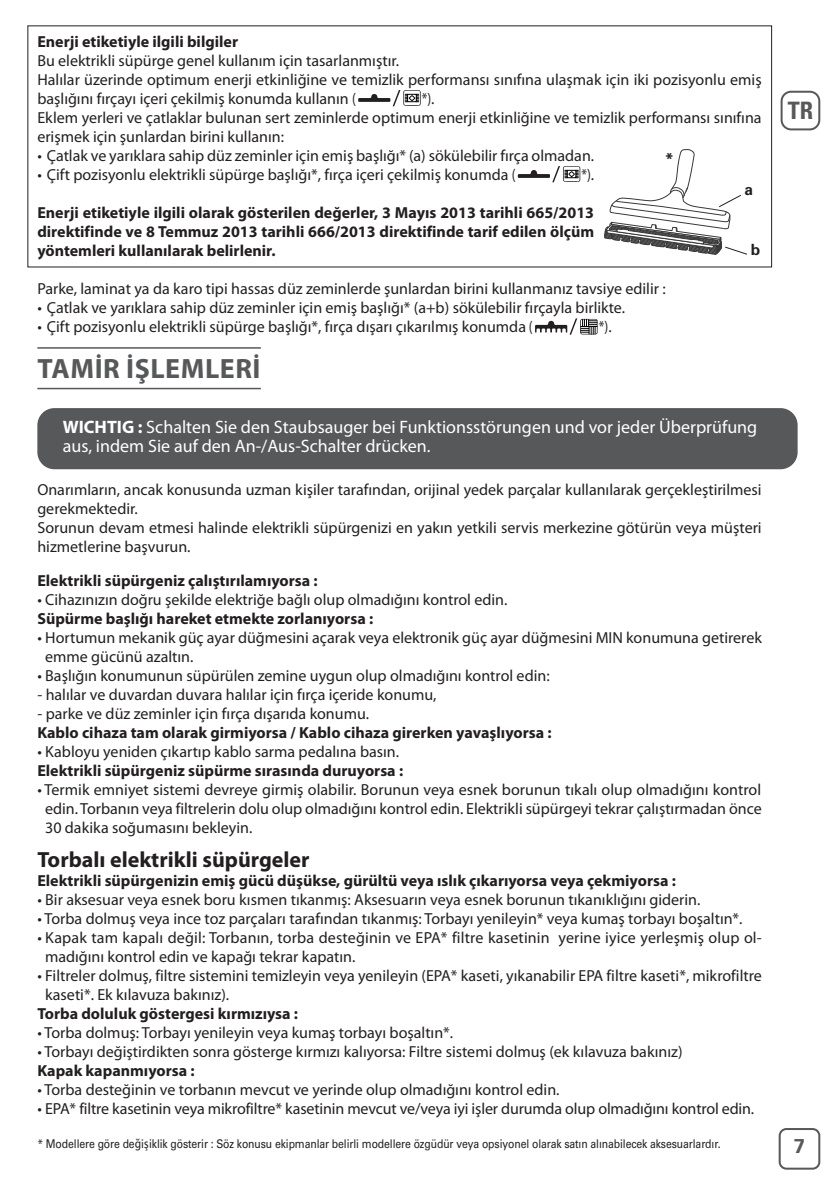
<style>
.page{position:relative;width:835px;height:1183px;background:#fff}
.page>*{position:absolute;margin:0;border:0;box-sizing:border-box;transform-origin:0 0}
.t1{font:700 28px "Myriad Pro";letter-spacing:.02em;color:#57585a}
.t2{font:700 condensed 24px "Univers";color:#57585a}
.t3{font:700 22px "Myriad Pro";color:#231f20}
.t4{font:700 20px "Univers";color:#57585a}
.t5{font:18px/19px "Myriad Pro";color:#fff}
.t6{font:16px/19px "Myriad Pro";color:#231f20}
.t7{font:700 16px/19px "Myriad Pro";color:#231f20;text-align:justify}
.t8{font:16px/19px "Myriad Pro";color:#231f20;scale:.85 1}
.t9{font:700 15.4px "Univers";color:#231f20}
.t10{font:12px "Univers";letter-spacing:-.01em;color:#231f20;scale:.87 1}
.s1{font-weight:700}
.s2{font-family:"Lucida Grande"}
</style>
<div class="page">
<svg style="left:778px;top:1128px;width:42px;height:41px"></svg>
<svg style="left:780px;top:91px;width:40px;height:39px"></svg>
<hr style="left:37px;top:347px;width:224px;height:2px;background:#57585a">
<hr style="left:37px;top:388px;width:224px;height:1px;background:#57585a">
<svg style="left:535px;top:318px;width:62px;height:17px"></svg>
<svg style="left:358px;top:90px;width:62px;height:16px"></svg>
<svg style="left:517px;top:166px;width:63px;height:16px"></svg>
<div style="left:37px;top:408px;width:760px;height:61px;background:#57585a;border-radius:17px"></div>
<svg style="left:604px;top:149px;width:143px;height:106px"></svg>
<p class="t7" style="left:37px;top:34px;width:202px">Enerji etiketiyle ilgili bilgiler</p>
<p class="t6" style="left:37px;top:53px;width:725px">Bu elektrikli süpürge genel kullanım için tasarlanmıştır.<br>Halılar üzerinde optimum enerji etkinliğine ve temizlik performansı sınıfına ulaşmak için iki pozisyonlu emiş başlığını fırçayı içeri çekilmiş konumda kullanın (</p>
<p class="t8" style="left:37px;top:91px;width:853px;text-indent:384px">*).<br>Eklem yerleri ve çatlaklar bulunan sert zeminlerde optimum enerji etkinliğine ve temizlik performansı sınıfına erişmek için şunlardan birini kullanın:</p>
<p class="t6" style="left:37px;top:148px;width:558px">• Çatlak ve yarıklara sahip düz zeminler için emiş başlığı* (a) sökülebilir fırça olmadan.</p>
<p class="t6" style="left:37px;top:167px;width:479px">• Çift pozisyonlu elektrikli süpürge başlığı*, fırça içeri çekilmiş konumda (</p>
<p class="t8" style="left:581px;top:167px;width:16px">*).</p>
<p class="t7" style="left:37px;top:205px;width:558px">Enerji etiketiyle ilgili olarak gösterilen değerler, 3 Mayıs 2013 tarihli 665/2013 direktifinde ve 8 Temmuz 2013 tarihli 666/2013 direktifinde tarif edilen ölçüm yöntemleri kullanılarak belirlenir.</p>
<p class="t6" style="left:37px;top:281px;width:629px">Parke, laminat ya da karo tipi hassas düz zeminlerde şunlardan birini kullanmanız tavsiye edilir :</p>
<p class="t6" style="left:37px;top:300px;width:589px">• Çatlak ve yarıklara sahip düz zeminler için emiş başlığı* (a+b) sökülebilir fırçayla birlikte.</p>
<p class="t6" style="left:37px;top:319px;width:497px">• Çift pozisyonlu elektrikli süpürge başlığı*, fırça dışarı çıkarılmış konumda (</p>
<p class="t8" style="left:599px;top:319px;width:17px">*).</p>
<h1 class="t1" style="left:38px;top:358px;width:224px">TAMİR İŞLEMLERİ</h1>
<p class="t9" style="left:665px;top:153px;width:10px">*</p>
<p class="t9" style="left:744px;top:183px;width:10px">a</p>
<p class="t9" style="left:750px;top:243px;width:11px">b</p>
<p class="t5" style="left:63px;top:419px;width:696px"><span class="s1">WICHTIG :</span> Schalten Sie den Staubsauger bei Funktionsstörungen und vor jeder Überprüfung aus, indem Sie auf den An-/Aus-Schalter drücken.</p>
<p class="t6" style="left:37px;top:481px;width:725px">Onarımların, ancak konusunda uzman kişiler tarafından, orijinal yedek parçalar kullanılarak gerçekleştirilmesi gerekmektedir.<br>Sorunun devam etmesi halinde elektrikli süpürgenizi en yakın yetkili servis merkezine götürün veya müşteri hizmetlerine başvurun.</p>
<p class="t7" style="left:37px;top:572px;width:282px">Elektrikli süpürgeniz çalıştırılamıyorsa :</p>
<p class="t6" style="left:37px;top:591px;width:471px">• Cihazınızın doğru şekilde elektriğe bağlı olup olmadığını kontrol edin.</p>
<p class="t7" style="left:37px;top:610px;width:337px">Süpürme başlığı hareket etmekte zorlanıyorsa :</p>
<p class="t6" style="left:45px;top:629px;width:718px;text-indent:-8px">• Hortumun mekanik güç ayar düğmesini açarak veya elektronik güç ayar düğmesini MIN konumuna getirerek emme gücünü azaltın.</p>
<p class="t6" style="left:37px;top:667px;width:513px">• Başlığın konumunun süpürülen zemine uygun olup olmadığını kontrol edin:</p>
<p class="t6" style="left:37px;top:686px;width:400px">- halılar ve duvardan duvara halılar için fırça içeride konumu,</p>
<p class="t6" style="left:37px;top:705px;width:333px">- parke ve düz zeminler için fırça dışarıda konumu.</p>
<p class="t7" style="left:37px;top:724px;width:515px">Kablo cihaza tam olarak girmiyorsa / Kablo cihaza girerken yavaşlıyorsa :</p>
<p class="t6" style="left:37px;top:743px;width:363px">• Kabloyu yeniden çıkartıp kablo sarma pedalına basın.</p>
<p class="t7" style="left:37px;top:762px;width:367px">Elektrikli süpürgeniz süpürme sırasında duruyorsa :</p>
<p class="t6" style="left:45px;top:781px;width:718px;text-align:justify;text-indent:-8px">• Termik emniyet sistemi devreye girmiş olabilir. Borunun veya esnek borunun tıkalı olup olmadığını kontrol edin. Torbanın veya filtrelerin dolu olup olmadığını kontrol edin. Elektrikli süpürgeyi tekrar çalıştırmadan önce 30 dakika soğumasını bekleyin.</p>
<h3 class="t3" style="left:37px;top:851px;width:274px">Torbalı elektrikli süpürgeler</h3>
<p class="t7" style="left:37px;top:872px;width:640px">Elektrikli süpürgenizin emiş gücü düşükse, gürültü veya ıslık çıkarıyorsa veya çekmiyorsa :</p>
<p class="t6" style="left:37px;top:891px;width:664px">• Bir aksesuar veya esnek boru kısmen tıkanmış: Aksesuarın veya esnek borunun tıkanıklığını giderin.</p>
<p class="t6" style="left:37px;top:910px;width:706px">• Torba dolmuş veya ince toz parçaları tarafından tıkanmış: Torbayı yenileyin* veya kumaş torbayı boşaltın*.</p>
<p class="t6" style="left:45px;top:929px;width:718px;text-indent:-8px">• Kapak tam kapalı değil: Torbanın, torba desteğinin ve EPA* filtre kasetinin yerine iyice yerleşmiş olup ol&shy;madığını kontrol edin ve kapağı tekrar kapatın.</p>
<p class="t6" style="left:45px;top:967px;width:718px;text-indent:-8px">• Filtreler dolmuş, filtre sistemini temizleyin veya yenileyin (EPA* kaseti, yıkanabilir EPA filtre kaseti*, mikrofiltre kaseti*. Ek kılavuza bakınız).</p>
<p class="t7" style="left:37px;top:1005px;width:262px">Torba doluluk göstergesi kırmızıysa :</p>
<p class="t6" style="left:37px;top:1024px;width:417px">• Torba dolmuş: Torbayı yenileyin veya kumaş torbayı boşaltın*.</p>
<p class="t6" style="left:37px;top:1043px;width:646px">• Torbayı değiştirdikten sonra gösterge kırmızı kalıyorsa: Filtre sistemi dolmuş (ek kılavuza bakınız)</p>
<p class="t7" style="left:37px;top:1062px;width:159px">Kapak kapanmıyorsa :</p>
<p class="t6" style="left:37px;top:1081px;width:523px">• Torba desteğinin ve torbanın mevcut ve yerinde olup olmadığını kontrol edin.</p>
<p class="t6" style="left:37px;top:1100px;width:718px">• EPA* filtre kasetinin veya mikrofiltre* kasetinin mevcut ve/veya iyi işler durumda olup olmadığını kontrol edin.</p>
<h2 class="t2" style="left:787px;top:102px;width:27px">TR</h2>
<p class="t10" style="left:37px;top:1139px;width:786px">* Modellere göre de<span class="s2">ğ</span>i<span class="s2">ş</span>iklik gösterir : Söz konusu ekipmanlar belirli modellere özgüdür veya opsiyonel olarak satın alınabilecek aksesuarlardır.</p>
<p class="t4" style="left:793px;top:1139px;width:13px">7</p>
</div>
